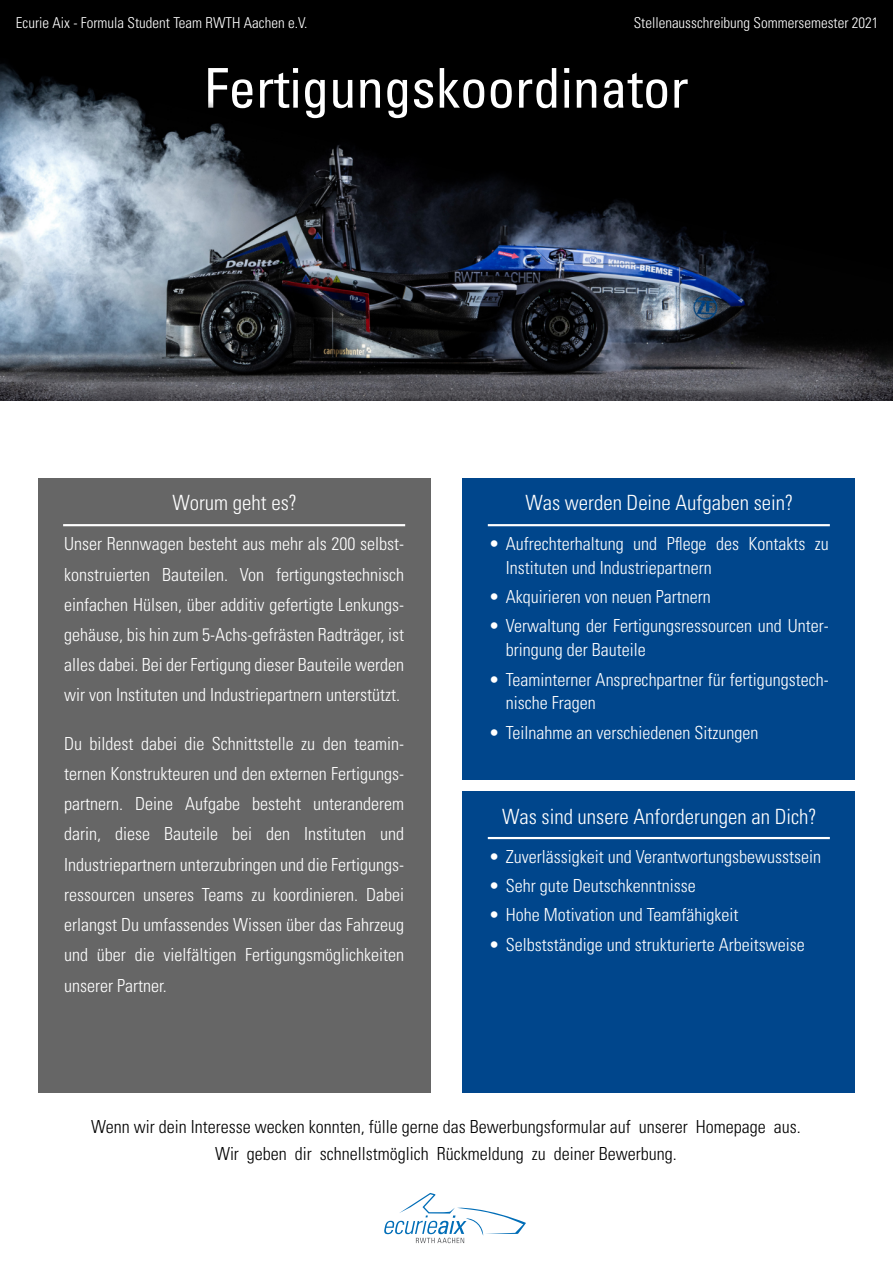
<style>
.page{position:relative;width:893px;height:1263px;background:#fff}
.page>*{position:absolute;margin:0;border:0;box-sizing:border-box;transform-origin:0 0}
.t1{font:condensed 54.9px "Univers LT Std";color:#fff}
.t2{font:300 condensed 21px "Univers LT Std";color:#fff}
.t3{font:300 condensed 18px/30.3px "Univers LT Std";color:#fff}
.t4{font:300 condensed 18px/27.3px "Univers LT Std";color:#000;text-align:center}
.t5{font:300 condensed 15px "Univers LT Std";color:#fff}
</style>
<div class="page">
<div style="left:0;top:0;width:893px;height:401px;background:#000"></div>
<div style="left:38px;top:478px;width:393px;height:614px;background:#666"></div>
<div style="left:462px;top:478px;width:393px;height:302px;background:#00468c"></div>
<div style="left:462px;top:791px;width:393px;height:301px;background:#00468c"></div>
<img style="left:0;top:64px;width:893px;height:337px">
<svg style="left:384px;top:1193px;width:142px;height:50px"></svg>
<hr style="left:64px;top:524px;width:340px;height:2px;background:#fff">
<hr style="left:489px;top:524px;width:340px;height:2px;background:#fff">
<hr style="left:489px;top:837px;width:340px;height:2px;background:#fff">
<p class="t5" style="left:16px;top:17px;width:293px">Ecurie Aix - Formula Student Team RWTH Aachen e.V.</p>
<p class="t5" style="left:634px;top:17px;width:246px">Stellenausschreibung Sommersemester 2021</p>
<h1 class="t1" style="left:204px;top:68px;width:486px">Fertigungskoordinator</h1>
<p class="t2" style="left:173px;top:495px;width:126px">Worum geht es?</p>
<p class="t2" style="left:526px;top:495px;width:269px">Was werden Deine Aufgaben sein?</p>
<p class="t3" style="left:64px;top:531px;width:341px;text-align:justify">Unser Rennwagen besteht aus mehr als 200 selbst&shy;konstruierten Bauteilen. Von fertigungstechnisch einfachen Hülsen, über additiv gefertigte Lenkungs&shy;gehäuse, bis hin zum 5-Achs-gefrästen Radträger, ist alles dabei. Bei der Fertigung dieser Bauteile werden wir von Instituten und Industriepartnern unterstützt.</p>
<p class="t3" style="left:64px;top:730px;width:341px;text-align:justify">Du bildest dabei die Schnittstelle zu den teamin&shy;ternen Konstrukteuren und den externen Fertigungs&shy;partnern. Deine Aufgabe besteht unteranderem darin, diese Bauteile bei den Instituten und Industriepartnern unterzubringen und die Fertigungs&shy;ressourcen unseres Teams zu koordinieren. Dabei erlangst Du umfassendes Wissen über das Fahrzeug und über die vielfältigen Fertigungsmöglichkeiten unserer Partner.</p>
<p class="t3" style="left:506px;top:534px;width:324px;line-height:23.9px;text-indent:-17px">• Aufrechterhaltung und Pflege des Kontakts zu<br>Instituten und Industriepartnern</p>
<p class="t3" style="left:489px;top:584px;width:223px">• Akquirieren von neuen Partnern</p>
<p class="t3" style="left:506px;top:616px;width:324px;line-height:23.9px;text-indent:-17px">• Verwaltung der Fertigungsressourcen und Unter&shy;bringung der Bauteile</p>
<p class="t3" style="left:506px;top:669px;width:324px;line-height:23.9px;text-indent:-17px">• Teaminterner Ansprechpartner für fertigungstech&shy;nische Fragen</p>
<p class="t3" style="left:489px;top:719px;width:271px">• Teilnahme an verschiedenen Sitzungen</p>
<p class="t2" style="left:502px;top:808px;width:316px">Was sind unsere Anforderungen an Dich?</p>
<p class="t3" style="left:489px;top:844px;width:334px">• Zuverlässigkeit und Verantwortungsbewusstsein</p>
<p class="t3" style="left:489px;top:873px;width:208px">• Sehr gute Deutschkenntnisse</p>
<p class="t3" style="left:489px;top:902px;width:251px">• Hohe Motivation und Teamfähigkeit</p>
<p class="t3" style="left:489px;top:931px;width:317px">• Selbstständige und strukturierte Arbeitsweise</p>
<p class="t4" style="left:91px;top:1115px;width:711px">Wenn wir dein Interesse wecken konnten, fülle gerne das Bewerbungsformular auf unserer Homepage aus.<br>Wir geben dir schnellstmöglich Rückmeldung zu deiner Bewerbung.</p>
</div>
